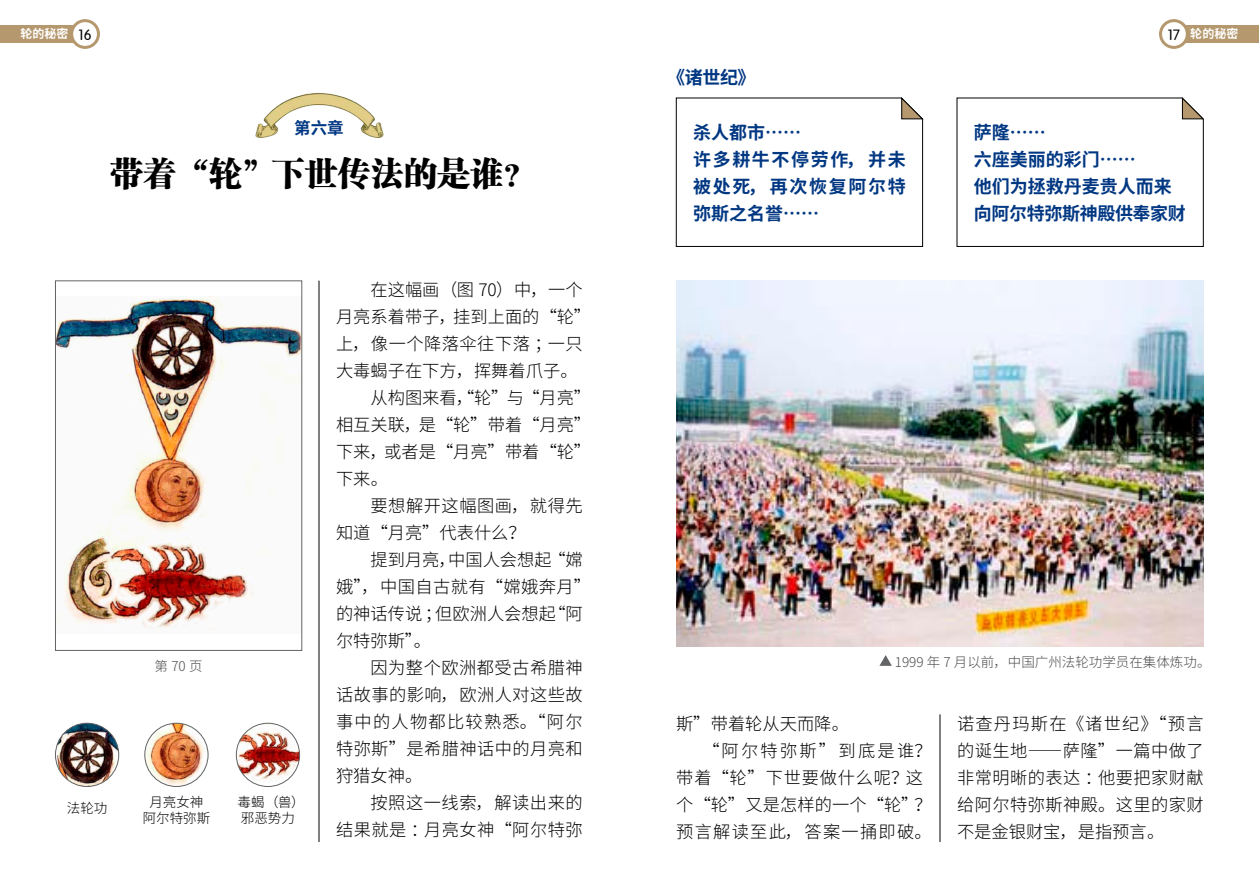
<style>
.page{position:relative;width:1259px;height:893px;background:#fff}
.page>*{position:absolute;margin:0;border:0;box-sizing:border-box;transform-origin:0 0}
.t1{font:33px "FZCSK GBK1 0";color:#000}
.t2{font:700 18px/27px "Source Han Sans CN";color:#003782}
.t3{font:700 18px/27px "Source Han Sans CN";letter-spacing:.09em;color:#003782}
.t4{font:300 17.25px/27px "Source Han Sans CN";letter-spacing:.025em;color:#000;text-align:justify}
.t5{font:300 17.25px "Source Han Sans CN";color:#000}
.t6{font:300 17.25px "Source Han Sans CN";letter-spacing:.07em;color:#000}
.t7{font:300 17.25px "Source Han Sans CN";letter-spacing:.005em;color:#000}
.t8{font:300 17.25px "Source Han Sans CN";letter-spacing:.045em;color:#000}
.t9{font:300 17.25px "Source Han Sans CN";letter-spacing:.13em;color:#000}
.t10{font:700 16.5px "Source Han Sans CN";color:#003782}
.t11{font:300 13.5px "Source Han Sans CN";color:#4b4b4d}
.t12{font:300 13.5px/16.2px "Source Han Sans CN";color:#000;text-align:center}
.t13{font:700 12px "Source Han Sans CN";color:#fff}
.s1{font-family:"FZY3 JW GB1 0";font-weight:400;font-size:14.7px;color:#000}
</style>
<div class="page">
<div style="left:1174px;top:26px;width:85px;height:17px;background:#b5986d"></div>
<div style="left:1160px;top:21px;width:27px;height:26px;background:#fff;border-radius:50%"></div>
<div style="left:1159px;top:19px;width:29px;height:30px;border:3px solid #b5986d;border-radius:50%"></div>
<div style="left:0;top:26px;width:85px;height:17px;background:#b5986d"></div>
<div style="left:72px;top:21px;width:26px;height:26px;background:#fff;border-radius:50%"></div>
<div style="left:70px;top:19px;width:30px;height:30px;border:3px solid #b5986d;border-radius:50%"></div>
<img style="left:57px;top:296px;width:243px;height:332px">
<div style="left:55px;top:281px;width:247px;height:370px;border:1px solid #636466"></div>
<hr style="left:939px;top:714px;width:1px;height:128px;background:#000">
<hr style="left:319px;top:281px;width:1px;height:561px;background:#000">
<img style="left:255px;top:92px;width:129px;height:45px">
<img style="left:55px;top:723px;width:64px;height:64px;border-radius:32px">
<div style="left:55px;top:723px;width:64px;height:64px;border:1px solid #636466;border-radius:50%"></div>
<img style="left:145px;top:723px;width:63px;height:64px;border-radius:32px">
<div style="left:145px;top:723px;width:63px;height:64px;border:1px solid #636466;border-radius:50%"></div>
<img style="left:236px;top:723px;width:64px;height:59px">
<div style="left:236px;top:723px;width:64px;height:64px;border:1px solid #636466;border-radius:50%"></div>
<svg style="left:676px;top:97px;width:247px;height:150px"></svg>
<svg style="left:956px;top:97px;width:247px;height:150px"></svg>
<img style="left:676px;top:281px;width:527px;height:365px">
<svg style="left:879px;top:655px;width:13px;height:11px"></svg>
<p class="t13" style="left:21px;top:27px;width:72px">轮的秘密 <span class="s1">16</span></p>
<p class="t13" style="left:1167px;top:27px;width:72px"><span class="s1">17</span> 轮的秘密</p>
<p class="t10" style="left:294px;top:118px;width:51px">第六章</p>
<h1 class="t1" style="left:110px;top:155px;width:427px">带着“轮”下世传法的是谁？</h1>
<p class="t11" style="left:154px;top:658px;width:50px">第70页</p>
<p class="t12" style="left:67px;top:801px;width:42px">法轮功</p>
<p class="t12" style="left:143px;top:794px;width:69px">月亮女神阿尔特弥斯</p>
<p class="t12" style="left:237px;top:794px;width:69px;text-align:left">毒蝎（兽）邪恶势力</p>
<p class="t4" style="left:370px;top:276px;width:214px">在这幅画（图 70）中，一个</p>
<p class="t5" style="left:336px;top:307px;width:257px">月亮系着带子，挂到上面的“轮”</p>
<p class="t4" style="left:336px;top:330px;width:248px">上，像一个降落伞往下落；一只</p>
<p class="t5" style="left:336px;top:361px;width:243px">大毒蝎子在下方，挥舞着爪子。</p>
<p class="t4" style="left:370px;top:384px;width:222px">从构图来看，“轮”与“月亮”</p>
<p class="t4" style="left:336px;top:411px;width:257px">相互关联，是“轮”带着“月亮”</p>
<p class="t4" style="left:336px;top:438px;width:257px">下来，或者是“月亮”带着“轮”</p>
<p class="t4" style="left:336px;top:465px;width:53px">下来。</p>
<p class="t4" style="left:370px;top:492px;width:214px">要想解开这幅图画，就得先</p>
<p class="t4" style="left:336px;top:519px;width:191px">知道“月亮”代表什么？</p>
<p class="t5" style="left:370px;top:550px;width:214px">提到月亮，中国人会想起“嫦</p>
<p class="t4" style="left:336px;top:573px;width:257px">娥”，中国自古就有“嫦娥奔月”</p>
<p class="t5" style="left:336px;top:604px;width:248px">的神话传说；但欧洲人会想起“阿</p>
<p class="t4" style="left:336px;top:627px;width:97px">尔特弥斯”。</p>
<p class="t4" style="left:370px;top:654px;width:214px">因为整个欧洲都受古希腊神</p>
<p class="t4" style="left:336px;top:681px;width:248px">话故事的影响，欧洲人对这些故</p>
<p class="t6" style="left:336px;top:712px;width:248px">事中的人物都比较熟悉。“阿尔</p>
<p class="t4" style="left:336px;top:735px;width:248px">特弥斯”是希腊神话中的月亮和</p>
<p class="t4" style="left:336px;top:762px;width:88px">狩猎女神。</p>
<p class="t4" style="left:370px;top:789px;width:214px">按照这一线索，解读出来的</p>
<p class="t4" style="left:336px;top:816px;width:248px">结果就是：月亮女神“阿尔特弥</p>
<p class="t2" style="left:667px;top:64px;width:90px">《诸世纪》</p>
<p class="t3" style="left:693px;top:119px;width:214px">杀人都市……<br>许多耕牛不停劳作，并未被处死，再次恢复阿尔特弥斯之名誉……</p>
<p class="t2" style="left:974px;top:119px;width:214px">萨隆……<br>六座美丽的彩门……<br>他们为拯救丹麦贵人而来向阿尔特弥斯神殿供奉家财</p>
<p class="t11" style="left:895px;top:654px;width:317px">1999 年 7 月以前，中国广州法轮功学员在集体炼功。</p>
<p class="t5" style="left:676px;top:713px;width:174px">斯”带着轮从天而降。</p>
<p class="t9" style="left:702px;top:740px;width:231px">“阿尔特弥斯”到底是谁？</p>
<p class="t8" style="left:676px;top:767px;width:248px">带着“轮”下世要做什么呢？这</p>
<p class="t7" style="left:676px;top:794px;width:257px">个“轮”又是怎样的一个“轮”？</p>
<p class="t6" style="left:676px;top:821px;width:257px">预言解读至此，答案一捅即破。</p>
<p class="t4" style="left:957px;top:710px;width:248px">诺查丹玛斯在《诸世纪》“预言的诞生地——萨隆”一篇中做了非常明晰的表达：他要把家财献给阿尔特弥斯神殿。这里的家财不是金银财宝，是指预言。</p>
</div>
